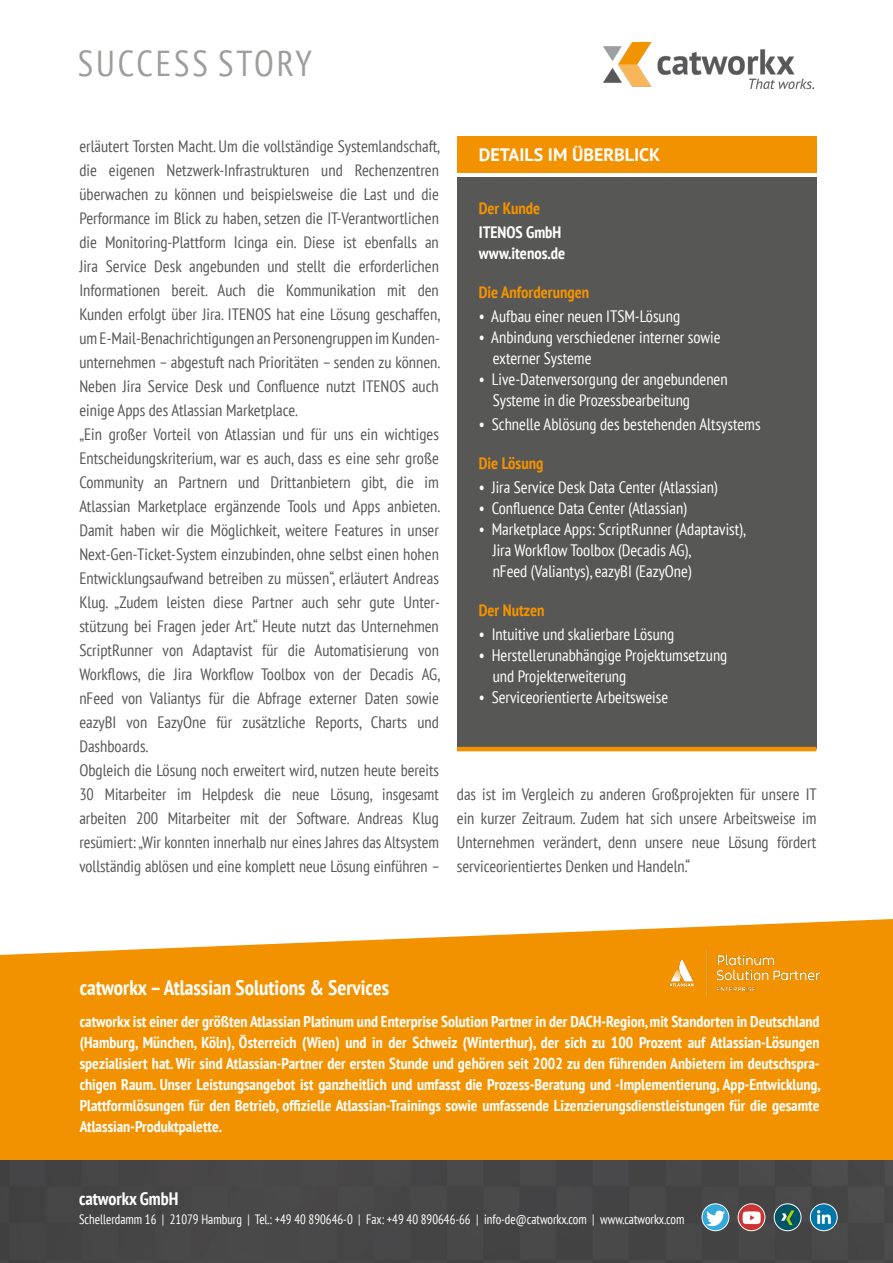
<style>
.page{position:relative;width:893px;height:1263px;background:#fff}
.page>*{position:absolute;margin:0;border:0;box-sizing:border-box;transform-origin:0 0}
.t1{font:condensed 36px "PT Sans";letter-spacing:.08em;color:#9d9d9c}
.t2{font:700 condensed 21px "PT Sans";color:#fff}
.t3{font:700 18px "PT Sans";color:#fff}
.t4{font:700 condensed 18px "PT Sans";color:#fff}
.t5{font:condensed 16.5px/24px "PT Sans";color:#575756}
.t6{font:condensed 16.5px/21px "PT Sans";color:#fff}
.t7{font:700 condensed 16.5px "PT Sans";color:#f39200}
.t8{font:700 condensed 16.5px/21px "PT Sans";color:#fff}
.t9{font:700 condensed 15.75px/21px "PT Sans";color:#fff;text-align:justify}
.t10{font:condensed 13.5px "PT Sans";color:#fff;scale:.95 1}
</style>
<div class="page">
<svg style="left:0;top:919px;width:893px;height:241px;background:#f39a13"></svg>
<img style="left:604px;top:43px;width:210px;height:46px">
<div style="left:0;top:1160px;width:893px;height:103px;background:#474647"></div>
<div style="left:457px;top:177px;width:359px;height:572px;background:#575756"></div>
<div style="left:457px;top:136px;width:359px;height:37px;background:#f39200"></div>
<hr style="left:457px;top:747px;width:359px;height:4px;background:#f39200">
<img style="left:702px;top:1204px;width:27px;height:27px;border-radius:13px">
<div style="left:702px;top:1203px;width:27px;height:28px;border:1px solid #fff;border-radius:50%"></div>
<img style="left:738px;top:1204px;width:27px;height:27px;border-radius:13px">
<div style="left:738px;top:1203px;width:27px;height:28px;border:1px solid #fff;border-radius:50%"></div>
<img style="left:774px;top:1204px;width:27px;height:27px;border-radius:13px">
<div style="left:774px;top:1203px;width:27px;height:28px;border:1px solid #fff;border-radius:50%"></div>
<img style="left:810px;top:1204px;width:27px;height:27px;border-radius:13px">
<div style="left:810px;top:1203px;width:28px;height:28px;border:1px solid #fff;border-radius:50%"></div>
<img style="left:657px;top:939px;width:176px;height:59px">
<h1 class="t1" style="left:78px;top:40px;width:235px">SUCCESS STORY</h1>
<p class="t5" style="left:79px;top:133px;width:362px">erläutert Torsten Macht. Um die vollständige Systemlandschaft, die eigenen Netzwerk-Infrastrukturen und Rechenzentren überwachen zu können und beispielsweise die Last und die Performance im Blick zu haben, setzen die IT-Verantwortlichen die Monitoring-Plattform Icinga ein. Diese ist ebenfalls an Jira Service Desk angebunden und stellt die erforderlichen Informationen bereit. Auch die Kommunikation mit den Kunden erfolgt über Jira. ITENOS hat eine Lösung geschaffen, um E-Mail-Benachrichtigungen an Personengruppen im Kunden&shy;unternehmen – abgestuft nach Prioritäten – senden zu können.<br>Neben Jira Service Desk und Confluence nutzt ITENOS auch einige Apps des Atlassian Marketplace.<br>„Ein großer Vorteil von Atlassian und für uns ein wichtiges Entscheidungskriterium, war es auch, dass es eine sehr große Community an Partnern und Drittanbietern gibt, die im Atlassian Marketplace ergänzende Tools und Apps anbieten.<br>Damit haben wir die Möglichkeit, weitere Features in unser Next-Gen-Ticket-System einzubinden, ohne selbst einen hohen Entwicklungsaufwand betreiben zu müssen“, erläutert Andreas Klug. „Zudem leisten diese Partner auch sehr gute Unter&shy;stützung bei Fragen jeder Art.“ Heute nutzt das Unternehmen ScriptRunner von Adaptavist für die Automatisierung von Workflows, die Jira Workflow Toolbox von der Decadis AG, nFeed von Valiantys für die Abfrage externer Daten sowie eazyBI von EazyOne für zusätzliche Reports, Charts und Dashboards.<br>Obgleich die Lösung noch erweitert wird, nutzen heute bereits 30 Mitarbeiter im Helpdesk die neue Lösung, insgesamt arbeiten 200 Mitarbeiter mit der Software. Andreas Klug resümiert: „Wir konnten innerhalb nur eines Jahres das Altsystem vollständig ablösen und eine komplett neue Lösung einführen –</p>
<p class="t3" style="left:479px;top:143px;width:183px">DETAILS IM ÜBERBLICK</p>
<p class="t7" style="left:479px;top:197px;width:63px">Der Kunde</p>
<p class="t8" style="left:479px;top:221px;width:88px">ITENOS GmbH www.itenos.de</p>
<p class="t7" style="left:479px;top:281px;width:112px">Die Anforderungen</p>
<p class="t6" style="left:479px;top:305px;width:203px">• Aufbau einer neuen ITSM-Lösung</p>
<p class="t6" style="left:493px;top:326px;width:229px;text-indent:-14px">• Anbindung verschiedener interner sowie externer Systeme</p>
<p class="t6" style="left:493px;top:368px;width:236px;text-indent:-14px">• Live-Datenversorgung der angebundenen<br>Systeme in die Prozessbearbeitung</p>
<p class="t6" style="left:479px;top:413px;width:283px">• Schnelle Ablösung des bestehenden Altsystems</p>
<p class="t7" style="left:479px;top:452px;width:66px">Die Lösung</p>
<p class="t6" style="left:479px;top:476px;width:241px">• Jira Service Desk Data Center (Atlassian)</p>
<p class="t6" style="left:479px;top:497px;width:210px">• Confluence Data Center (Atlassian)</p>
<p class="t6" style="left:493px;top:518px;width:255px;text-indent:-14px">• Marketplace Apps: ScriptRunner (Adaptavist),<br>Jira Workflow Toolbox (Decadis AG),<br>nFeed (Valiantys), eazyBI (EazyOne)</p>
<p class="t7" style="left:479px;top:599px;width:67px">Der Nutzen</p>
<p class="t6" style="left:479px;top:623px;width:197px">• Intuitive und skalierbare Lösung</p>
<p class="t6" style="left:493px;top:644px;width:236px;text-indent:-14px">• Herstellerunabhängige Projektumsetzung und Projekterweiterung</p>
<p class="t6" style="left:479px;top:686px;width:191px">• Serviceorientierte Arbeitsweise</p>
<p class="t5" style="left:457px;top:781px;width:362px;text-align:justify">das ist im Vergleich zu anderen Großprojekten für unsere IT ein kurzer Zeitraum. Zudem hat sich unsere Arbeitsweise im Unternehmen verändert, denn unsere neue Lösung fördert serviceorientiertes Denken und Handeln.“</p>
<p class="t2" style="left:80px;top:974px;width:311px">catworkx – Atlassian Solutions &amp; Services</p>
<p class="t9" style="left:80px;top:1010px;width:742px">catworkx ist einer der größten Atlassian Platinum und Enterprise Solution Partner in der DACH-Region, mit Standorten in Deutschland (Hamburg, München, Köln), Österreich (Wien) und in der Schweiz (Winterthur), der sich zu 100 Prozent auf Atlassian-Lösungen spezialisiert hat. Wir sind Atlassian-Partner der ersten Stunde und gehören seit 2002 zu den führenden Anbietern im deutschspra&shy;chigen Raum. Unser Leistungsangebot ist ganzheitlich und umfasst die Prozess-Beratung und -Implementierung, App-Entwicklung, Plattformlösungen für den Betrieb, offizielle Atlassian-Trainings sowie umfassende Lizenzierungsdienstleistungen für die gesamte Atlassian-Produktpalette.</p>
<p class="t4" style="left:79px;top:1186px;width:101px">catworkx GmbH</p>
<p class="t10" style="left:79px;top:1211px;width:639px">Schellerdamm 16 | 21079 Hamburg | Tel.: +49 40 890646-0 | Fax: +49 40 890646-66 | info-de@catworkx.com | www.catworkx.com</p>
</div>
